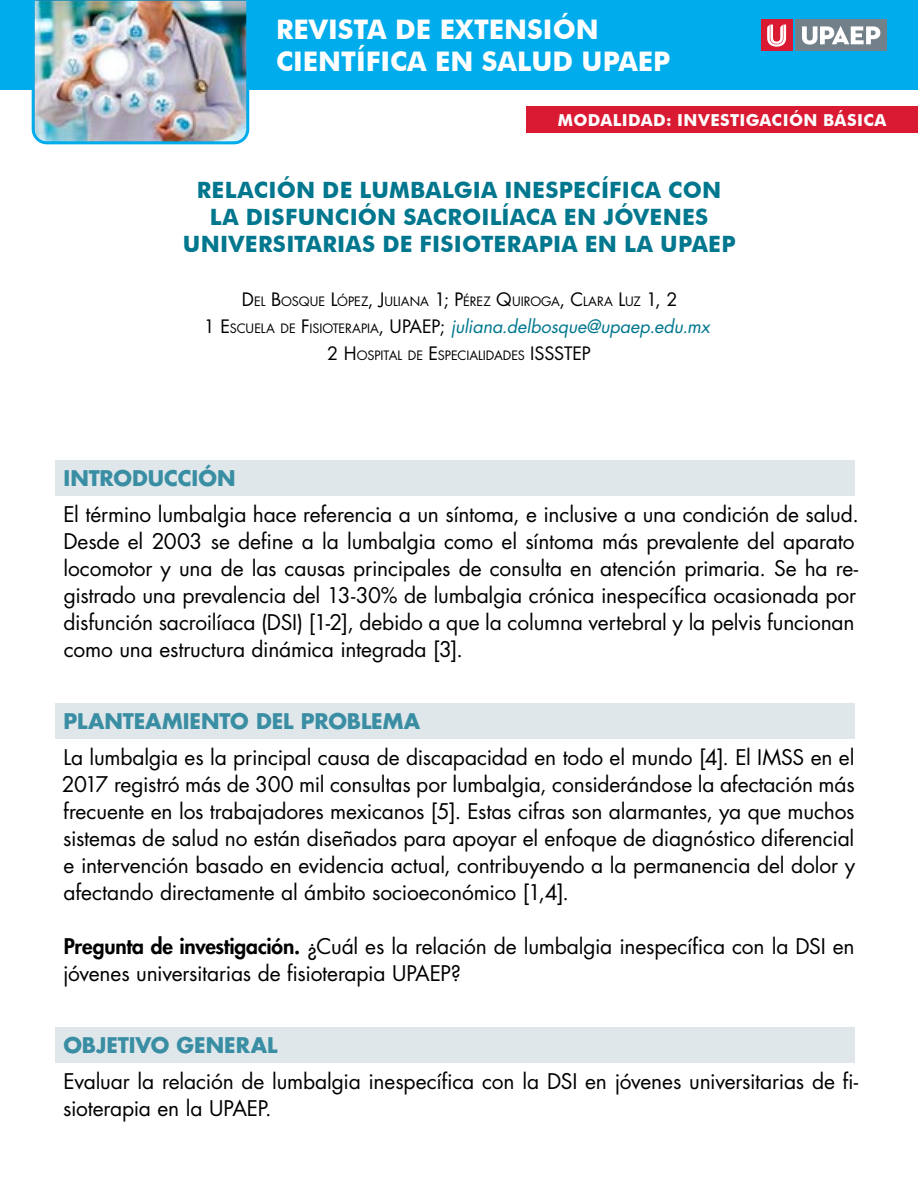
<style>
.page{position:relative;width:918px;height:1188px;background:#fff}
.page>*{position:absolute;margin:0;border:0;box-sizing:border-box;transform-origin:0 0}
.t1{font:700 27px/32.4px "Futura BT";color:#fff}
.t2{font:700 22.5px/27px "Futura BT";letter-spacing:.01em;color:#00778e;text-align:center}
.t3{font:21px/27px "Futura Std";letter-spacing:-.01em;color:#000}
.t4{font:700 21px "Futura Std";letter-spacing:-.005em;color:#3a8ea3}
.t5{font:italic 18px "Futura Std";letter-spacing:-.005em;color:#00778e}
.t6{font:18px "Futura Std";color:#000}
.t7{font:700 16.5px "Futura BT";letter-spacing:.02em;color:#fff}
.t8{font:12.6px "Futura Std";letter-spacing:-.005em;color:#000}
.s1{font-size:18px}
.s2{font-style:normal;color:#000}
.s3{font-style:normal;font-size:12.6px;color:#000}
.s4{font-weight:800}
</style>
<div class="page">
<div style="left:0;top:0;width:918px;height:90px;background:#00aceb"></div>
<img style="left:31px;top:0;width:219px;height:145px">
<div style="left:796px;top:20px;width:91px;height:31px;background:#72808a"></div>
<svg style="left:802px;top:26px;width:78px;height:19px"></svg>
<div style="left:761px;top:20px;width:31px;height:31px;background:#da1a32"></div>
<svg style="left:767px;top:25px;width:19px;height:22px"></svg>
<div style="left:526px;top:106px;width:392px;height:27px;background:#da1a32"></div>
<div style="left:56px;top:460px;width:799px;height:36px;background:#e0e7eb"></div>
<div style="left:56px;top:703px;width:799px;height:36px;background:#e0e7eb"></div>
<div style="left:56px;top:1027px;width:799px;height:36px;background:#e0e7eb"></div>
<p class="t1" style="left:276px;top:13px;width:396px">REVISTA DE EXTENSIÓN<br>CIENTÍFICA EN SALUD UPAEP</p>
<p class="t7" style="left:558px;top:110px;width:330px">MODALIDAD: INVESTIGACIÓN BÁSICA</p>
<p class="t2" style="left:183px;top:176px;width:554px">RELACIÓN DE LUMBALGIA INESPECÍFICA CON<br>LA DISFUNCIÓN SACROILÍACA EN JÓVENES<br>UNIVERSITARIAS DE FISIOTERAPIA EN LA UPAEP</p>
<p class="t8" style="left:242px;top:293px;width:437px"><span class="s1">D</span> EL <span class="s1">B</span>OSQUE <span class="s1">L</span>ÓPEZ<span class="s1">, J</span>ULIANA <span class="s1">1; P</span>ÉREZ <span class="s1">Q</span>UIROGA<span class="s1">, C</span>LARA <span class="s1">L</span>UZ <span class="s1">1, 2</span></p>
<p class="t5" style="left:204px;top:315px;width:507px"><span class="s2">1 E</span> <span class="s3">SCUELA DE</span> <span class="s2">F</span><span class="s3">ISIOTERAPIA</span><span class="s2">, U PAE P;</span> juliana.delbosque@upaep.edu.mx</p>
<p class="t8" style="left:327px;top:347px;width:213px"><span class="s1">2 H</span> OSPITAL DE <span class="s1">E</span>SPECIALIDADES <span class="s1">ISSSTE</span></p>
<p class="t6" style="left:582px;top:342px;width:11px">P</p>
<p class="t4" style="left:64px;top:464px;width:173px">INTRODUCCIÓN</p>
<p class="t3" style="left:63px;top:501px;width:797px">El término lumbalgia hace referencia a un síntoma, e inclusive a una condición de salud.<br>Desde el 2003 se define a la lumbalgia como el síntoma más prevalente del aparato locomotor y una de las causas principales de consulta en atención primaria. Se ha re&shy;gistrado una prevalencia del 13-30% de lumbalgia crónica inespecífica ocasionada por disfunción sacroilíaca (DSI) [1-2], debido a que la columna vertebral y la pelvis funcionan como una estructura dinámica integrada [3].</p>
<p class="t4" style="left:64px;top:707px;width:358px">PLANTEAMIENTO DEL PROBLEMA</p>
<p class="t3" style="left:62px;top:744px;width:795px;text-align:justify">La lumbalgia es la principal causa de discapacidad en todo el mundo [4]. El IMSS en el 2017 registró más de 300 mil consultas por lumbalgia, considerándose la afectación más frecuente en los trabajadores mexicanos [5]. Estas cifras son alarmantes, ya que muchos sistemas de salud no están diseñados para apoyar el enfoque de diagnóstico diferencial e intervención basado en evidencia actual, contribuyendo a la permanencia del dolor y afectando directamente al ámbito socioeconómico [1,4].</p>
<p class="t3" style="left:63px;top:933px;width:793px"><span class="s4">Pregunta de investigación.</span> ¿Cuál es la relación de lumbalgia inespecífica con la DSI en jóvenes universitarias de fisioterapia UPAEP?</p>
<p class="t4" style="left:63px;top:1031px;width:216px">OBJETIVO GENERAL</p>
<p class="t3" style="left:63px;top:1068px;width:797px">Evaluar la relación de lumbalgia inespecífica con la DSI en jóvenes universitarias de fi&shy;sioterapia en la UPAEP.</p>
</div>
